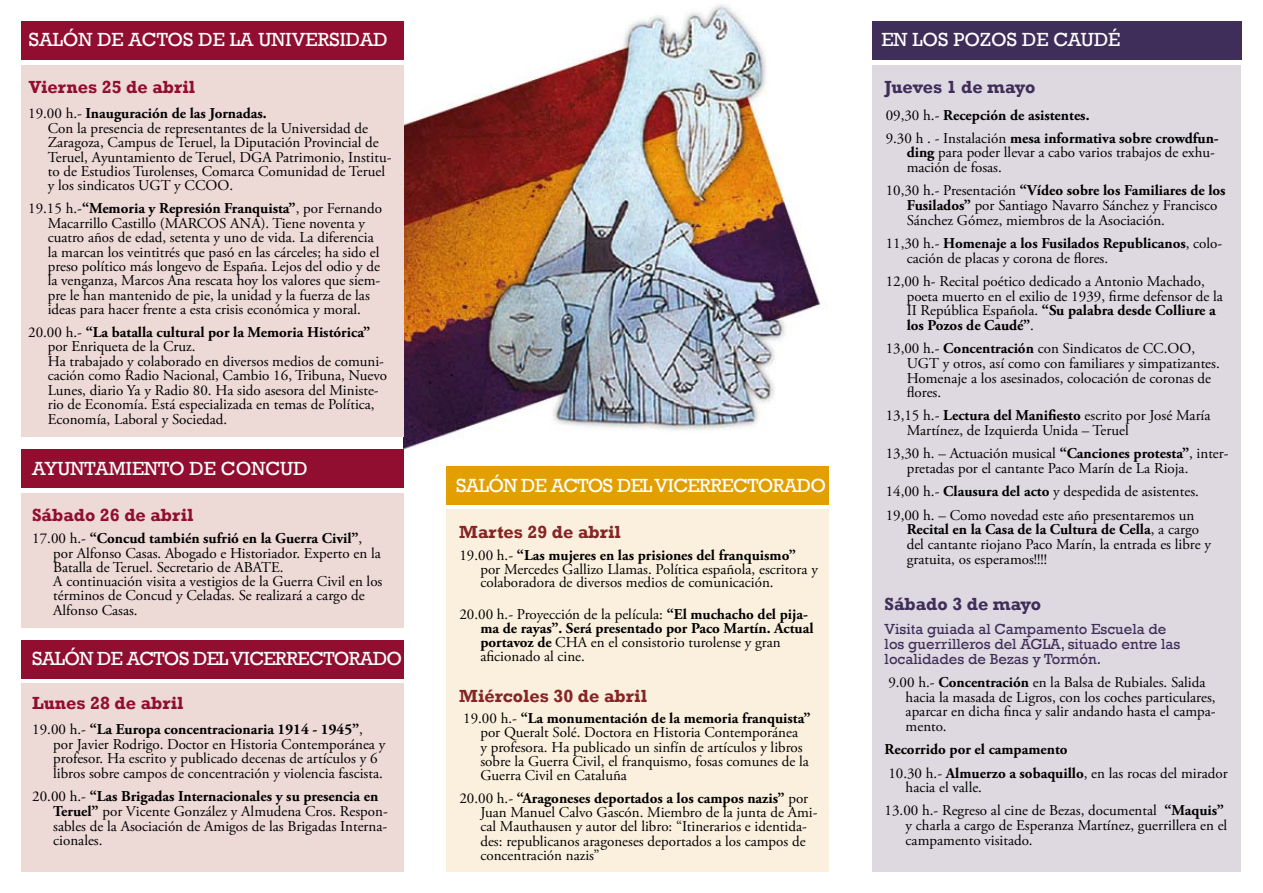
<style>
.page{position:relative;width:1263px;height:893px;background:#fff}
.page>*{position:absolute;margin:0;border:0;box-sizing:border-box;transform-origin:0 0}
.t1{font:19.5px "Rockwell";color:#fff}
.t2{font:19.5px "Rockwell";letter-spacing:-.03em;color:#fff}
.t3{font:700 18px "Rockwell";color:#910e30}
.t4{font:700 18px "Rockwell";color:#872424}
.t5{font:700 18px "Rockwell";color:#3f2e59}
.t6{font:15px/14.7px "Adobe Garamond Pro";color:#000}
.t7{font:700 15px/23.2px "Adobe Garamond Pro";color:#000}
.t8{font:15px/14.7px "Rockwell";color:#3f2e59}
.s1{font-weight:700}
.s2{font-weight:400}
</style>
<div class="page">
<img style="left:404px;top:4px;width:423px;height:446px">
<div style="left:872px;top:65px;width:369px;height:807px;background:#ded8e0"></div>
<div style="left:21px;top:21px;width:383px;height:39px;background:#910e30"></div>
<div style="left:21px;top:449px;width:383px;height:39px;background:#910e30"></div>
<div style="left:21px;top:640px;width:383px;height:38px;background:#910e30"></div>
<div style="left:446px;top:466px;width:383px;height:39px;background:#e29f00"></div>
<div style="left:872px;top:21px;width:370px;height:39px;background:#3f2e59"></div>
<div style="left:21px;top:65px;width:383px;height:372px;background:#edd9d6"></div>
<div style="left:21px;top:493px;width:383px;height:135px;background:#edd9d6"></div>
<div style="left:21px;top:683px;width:383px;height:189px;background:#edd9d6"></div>
<div style="left:446px;top:509px;width:383px;height:363px;background:#fbf0de"></div>
<h1 class="t1" style="left:29px;top:29px;width:361px">SALÓN DE ACTOS DE LA UNIVERSIDAD</h1>
<p class="t3" style="left:29px;top:76px;width:168px">Viernes 25 de abril</p>
<p class="t6" style="left:48px;top:107px;width:345px;text-indent:-20px">19.00 h.- <span class="s1">Inauguración de las Jornadas.<br></span>Con la presencia de representantes de la Universidad de Zaragoza, Campus de Teruel, la Diputación Provincial de Teruel, Ayuntamiento de Teruel, DGA Patrimonio, Institu&shy;to de Estudios Turolenses, Comarca Comunidad de Teruel y los sindicatos UGT y CCOO.</p>
<p class="t6" style="left:48px;top:202px;width:336px;text-indent:-20px">19.15 h.-<span class="s1">“Memoria y Represión Franquista”</span>, por Fernando Macarrillo Castillo (MARCOS ANA). Tiene noventa y cuatro años de edad, setenta y uno de vida. La diferencia la marcan los veintitrés que pasó en las cárceles; ha sido el preso político más longevo de España. Lejos del odio y de la venganza, Marcos Ana rescata hoy los valores que siem&shy;pre le han mantenido de pie, la unidad y la fuerza de las ideas para hacer frente a esta crisis económica y moral.</p>
<p class="t6" style="left:48px;top:326px;width:341px;text-indent:-20px">20.00 h.- <span class="s1">“La batalla cultural por la Memoria Histórica” </span>por Enriqueta de la Cruz.<br>Ha trabajado y colaborado en diversos medios de comuni&shy;cación como Radio Nacional, Cambio 16, Tribuna, Nuevo Lunes, diario Ya y Radio 80. Ha sido asesora del Ministe&shy;rio de Economía. Está especializada en temas de Política, Economía, Laboral y Sociedad.</p>
<h1 class="t1" style="left:32px;top:457px;width:277px">AYUNTAMIENTO DE CONCUD</h1>
<p class="t3" style="left:32px;top:504px;width:163px">Sábado 26 de abril</p>
<p class="t6" style="left:53px;top:532px;width:331px;line-height:14.2px;text-indent:-21px">17.00 h.- <span class="s1">“Concud también sufrió en la Guerra Civil”</span>, por Alfonso Casas. Abogado e Historiador. Experto en la Batalla de Teruel. Secretario de ABATE.<br>A continuación visita a vestigios de la Guerra Civil en los términos de Concud y Celadas. Se realizará a cargo de Alfonso Casas.</p>
<h1 class="t2" style="left:32px;top:647px;width:372px">SALÓN DE ACTOS DEL VICERRECTORADO</h1>
<p class="t3" style="left:32px;top:692px;width:153px">Lunes 28 de abril</p>
<p class="t6" style="left:53px;top:722px;width:334px;text-indent:-21px">19.00 h.- <span class="s1">“La Europa concentracionaria 1914 - 1945”</span>, por Javier Rodrigo. Doctor en Historia Contemporánea y profesor. Ha escrito y publicado decenas de artículos y 6 libros sobre campos de concentración y violencia fascista.</p>
<p class="t6" style="left:53px;top:790px;width:336px;text-indent:-21px">20.00 h.- <span class="s1">“Las Brigadas Internacionales y su presencia en Teruel”</span> por Vicente González y Almudena Cros. Respon&shy;sables de la Asociación de Amigos de las Brigadas Interna&shy;cionales.</p>
<h1 class="t2" style="left:456px;top:474px;width:372px">SALÓN DE ACTOS DEL VICERRECTORADO</h1>
<p class="t4" style="left:459px;top:521px;width:163px">Martes 29 de abril</p>
<p class="t6" style="left:480px;top:549px;width:339px;line-height:13.5px;text-indent:-21px">19.00 h.- <span class="s1">“Las mujeres en las prisiones del franquismo” </span>por Mercedes Gallizo Llamas. Política española, escritora y colaboradora de diversos medios de comunicación.</p>
<p class="t6" style="left:480px;top:607px;width:335px;line-height:14.2px;text-indent:-21px">20.00 h.- Proyección de la película: <span class="s1">“El muchacho del pija&shy;ma de rayas”. Será presentado por Paco Martín. Actual portavoz de</span> CHA en el consistorio turolense y gran aficionado al cine.</p>
<p class="t4" style="left:459px;top:685px;width:189px">Miércoles 30 de abril</p>
<p class="t6" style="left:480px;top:712px;width:332px;line-height:14.2px;text-indent:-17px">19.00 h.- <span class="s1">“La monumentación de la memoria franquista” </span>por Queralt Solé. Doctora en Historia Contemporánea<br>y profesora. Ha publicado un sinfín de artículos y libros sobre la Guerra Civil, el franquismo, fosas comunes de la Guerra Civil en Cataluña</p>
<p class="t6" style="left:480px;top:792px;width:339px;line-height:14.2px;text-indent:-21px">20.00 h.- <span class="s1">“Aragoneses deportados a los campos nazis”</span> por Juan Manuel Calvo Gascón. Miembro de la junta de Ami&shy;cal Mauthausen y autor del libro: “Itinerarios e identida&shy;des: republicanos aragoneses deportados a los campos de concentración nazis”</p>
<h1 class="t1" style="left:881px;top:29px;width:241px">EN LOS POZOS DE CAUDÉ</h1>
<p class="t5" style="left:884px;top:76px;width:152px">Jueves 1 de mayo</p>
<p class="t7" style="left:886px;top:103px;width:335px"><span class="s2">09,30 h.-</span> Recepción de asistentes.<br><span class="s2">9.30 h . - Instalación</span> mesa informativa sobre crowdfun-</p>
<p class="t6" style="left:907px;top:146px;width:310px"><span class="s1">ding</span> para poder llevar a cabo varios trabajos de exhu&shy;mación de fosas.</p>
<p class="t6" style="left:907px;top:184px;width:320px;text-indent:-21px">10,30 h.- Presentación <span class="s1">“Vídeo sobre los Familiares de los<br>Fusilados”</span> por Santiago Navarro Sánchez y Francisco<br>Sánchez Gómez, miembros de la Asociación.</p>
<p class="t6" style="left:907px;top:236px;width:317px;text-indent:-21px">11,30 h.- <span class="s1">Homenaje a los Fusilados Republicanos</span>, colo&shy;cación de placas y corona de flores.</p>
<p class="t6" style="left:907px;top:274px;width:318px;text-indent:-21px">12,00 h- Recital poético dedicado a Antonio Machado, poeta muerto en el exilio de 1939, firme defensor de la II República Española. <span class="s1">“Su palabra desde Colliure a los Pozos de Caudé”</span>.</p>
<p class="t6" style="left:907px;top:342px;width:315px;text-indent:-21px">13,00 h.- <span class="s1">Concentración</span> con Sindicatos de CC.OO, UGT y otros, así como con familiares y simpatizantes.<br>Homenaje a los asesinados, colocación de coronas de flores.</p>
<p class="t6" style="left:907px;top:409px;width:305px;text-indent:-21px">13,15 h.- <span class="s1">Lectura del Manifiesto</span> escrito por José María<br>Martínez, de Izquierda Unida – Teruel</p>
<p class="t6" style="left:907px;top:447px;width:323px;text-indent:-21px">13,30 h. – Actuación musical <span class="s1">“Canciones protesta”</span>, inter&shy;pretadas por el cantante Paco Marín de La Rioja.</p>
<p class="t6" style="left:886px;top:480px;width:315px;line-height:23.2px">14,00 h.- <span class="s1">Clausura del acto</span> y despedida de asistentes.<br>19,00 h. – Como novedad este año presentaremos un</p>
<p class="t6" style="left:907px;top:523px;width:306px"><span class="s1">Recital en la Casa de la Cultura de Cella</span>, a cargo del cantante riojano Paco Marín, la entrada es libre y gratuita, os esperamos!!!!</p>
<p class="t5" style="left:884px;top:593px;width:158px">Sábado 3 de mayo</p>
<p class="t8" style="left:885px;top:622px;width:297px">Visita guiada al Campamento Escuela de los guerrilleros del AGLA, situado entre las localidades de Bezas y Tormón.</p>
<p class="t6" style="left:906px;top:675px;width:311px;text-indent:-17px">9.00 h.- <span class="s1">Concentración</span> en la Balsa de Rubiales. Salida hacia la masada de Ligros, con los coches particulares, aparcar en dicha finca y salir andando hasta el campa&shy;mento.</p>
<p class="t7" style="left:885px;top:738px;width:345px">Recorrido por el campamento<br><span class="s2">10.30 h.-</span> Almuerzo a sobaquillo<span class="s2">, en las rocas del mirador</span></p>
<p class="t6" style="left:885px;top:776px;width:341px;line-height:23.2px;text-indent:21px">hacia el valle.<br>13.00 h.- Regreso al cine de Bezas, documental <span class="s1">“Maquis”</span></p>
<p class="t6" style="left:906px;top:819px;width:323px">y charla a cargo de Esperanza Martínez, guerrillera en el campamento visitado.</p>
</div>
